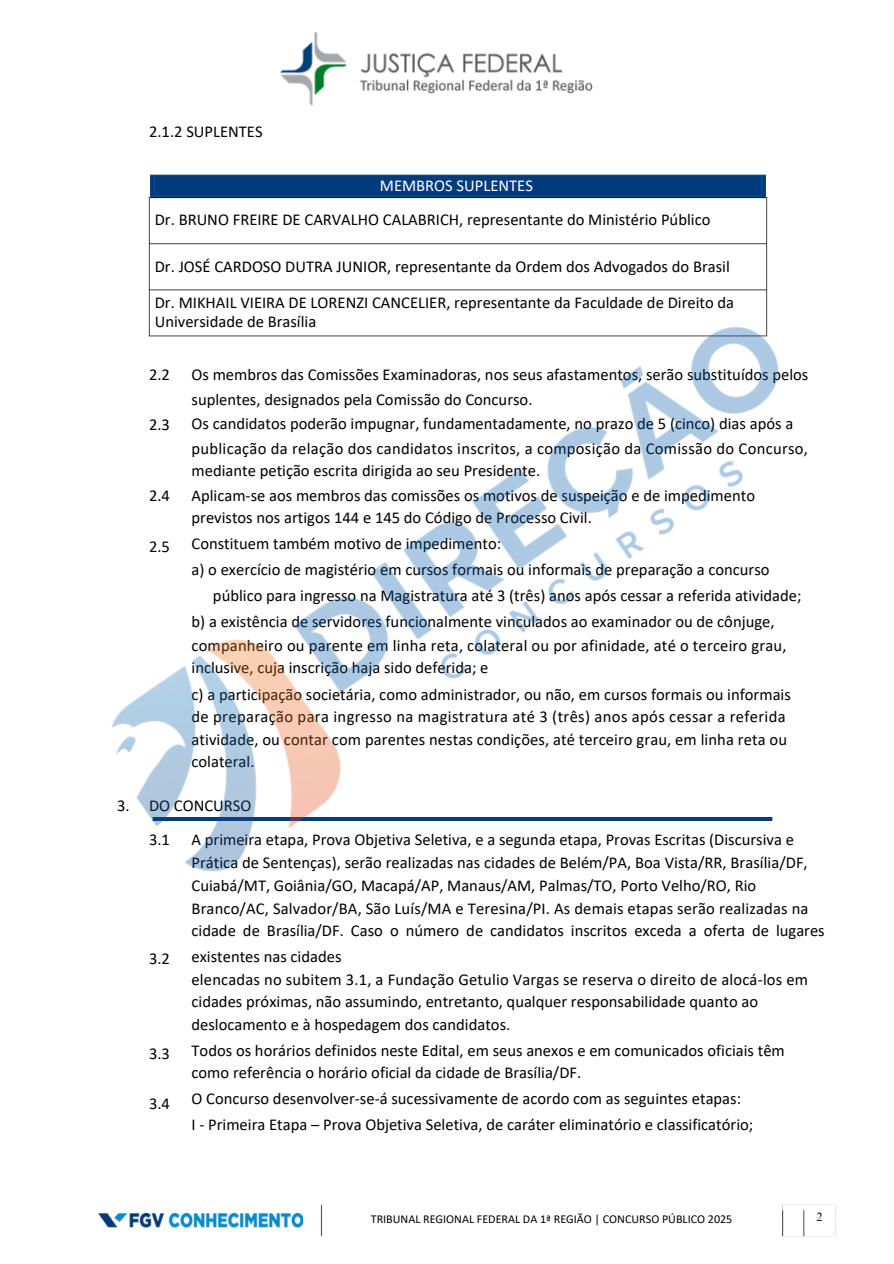
<style>
.page{position:relative;width:894px;height:1264px;background:#fff}
.page>*{position:absolute;margin:0;border:0;box-sizing:border-box;transform-origin:0 0}
.t1{font:16.5px/22.5px "Calibri";color:#000}
.t2{font:16.5px "Calibri";color:#fff}
.t3{font:12px "Calibri";color:#000}
.t4{font:12px "Times NRMT Pro";color:#000}
</style>
<div class="page">
<img style="left:320px;top:1205px;width:3px;height:31px">
<img style="left:782px;top:1204px;width:54px;height:33px">
<img style="left:280px;top:32px;width:313px;height:73px">
<img style="left:98px;top:1213px;width:204px;height:14px">
<img style="left:148px;top:174px;width:620px;height:49px">
<img style="left:111px;top:223px;width:668px;height:649px">
<p class="t1" style="left:117px;top:795px;width:14px">3.</p>
<h1 class="t1" style="left:149px;top:122px;width:115px">2.1.2 SUPLENTES</h1>
<h2 class="t2" style="left:380px;top:178px;width:154px">MEMBROS SUPLENTES</h2>
<h2 class="t1" style="left:155px;top:210px;width:557px">Dr. BRUNO FREIRE DE CARVALHO CALABRICH, representante do Ministério Público</h2>
<p class="t1" style="left:155px;top:249px;width:580px;line-height:36px">Dr. JOSÉ CARDOSO DUTRA JUNIOR, representante da Ordem dos Advogados do Brasil<br>Dr. MIKHAIL VIEIRA DE LORENZI CANCELIER, representante da Faculdade de Direito da</p>
<p class="t1" style="left:155px;top:311px;width:163px">Universidade de Brasília</p>
<h2 class="t1" style="left:149px;top:365px;width:22px">2.2</h2>
<h2 class="t1" style="left:191px;top:364px;width:618px;line-height:24.3px">Os membros das Comissões Examinadoras, nos seus afastamentos, serão substituídos pelos suplentes, designados pela Comissão do Concurso.<br>Os candidatos poderão impugnar, fundamentadamente, no prazo de 5 (cinco) dias após a publicação da relação dos candidatos inscritos, a composição da Comissão do Concurso,</h2>
<h2 class="t1" style="left:191px;top:459px;width:565px;line-height:24.8px">mediante petição escrita dirigida ao seu Presidente.<br>Aplicam-se aos membros das comissões os motivos de suspeição e de impedimento</h2>
<h2 class="t1" style="left:191px;top:506px;width:579px;line-height:25.8px">previstos nos artigos 144 e 145 do Código de Processo Civil.<br>Constituem também motivo de impedimento:<br>a) o exercício de magistério em cursos formais ou informais de preparação a concurso</h2>
<h2 class="t1" style="left:149px;top:414px;width:22px">2.3</h2>
<h2 class="t1" style="left:149px;top:486px;width:22px">2.4</h2>
<h2 class="t1" style="left:149px;top:536px;width:22px">2.5</h2>
<h2 class="t1" style="left:213px;top:586px;width:590px">público para ingresso na Magistratura até 3 (três) anos após cessar a referida atividade;</h2>
<h2 class="t1" style="left:191px;top:611px;width:596px;line-height:23.1px">b) a existência de servidores funcionalmente vinculados ao examinador ou de cônjuge, companheiro ou parente em linha reta, colateral ou por afinidade, até o terceiro grau, inclusive, cuja inscrição haja sido deferida; e</h2>
<h2 class="t1" style="left:191px;top:684px;width:600px">c) a participação societária, como administrador, ou não, em cursos formais ou informais de preparação para ingresso na magistratura até 3 (três) anos após cessar a referida atividade, ou contar com parentes nestas condições, até terceiro grau, em linha reta ou colateral.</h2>
<h2 class="t1" style="left:149px;top:795px;width:104px">DO CONCURSO</h2>
<h1 class="t1" style="left:149px;top:829px;width:22px">3.1</h1>
<p class="t1" style="left:191px;top:829px;width:634px">A primeira etapa, Prova Objetiva Seletiva, e a segunda etapa, Provas Escritas (Discursiva e Prática de Sentenças), serão realizadas nas cidades de Belém/PA, Boa Vista/RR, Brasília/DF, Cuiabá/MT, Goiânia/GO, Macapá/AP, Manaus/AM, Palmas/TO, Porto Velho/RO, Rio Branco/AC, Salvador/BA, São Luís/MA e Teresina/PI. As demais etapas serão realizadas na cidade de Brasília/DF. Caso o número de candidatos inscritos exceda a oferta de lugares</p>
<p class="t1" style="left:191px;top:946px;width:618px">existentes nas cidades<br>elencadas no subitem 3.1, a Fundação Getulio Vargas se reserva o direito de alocá-los em cidades próximas, não assumindo, entretanto, qualquer responsabilidade quanto ao deslocamento e à hospedagem dos candidatos.</p>
<p class="t1" style="left:191px;top:1040px;width:594px">Todos os horários definidos neste Edital, em seus anexos e em comunicados oficiais têm como referência o horário oficial da cidade de Brasília/DF.</p>
<p class="t1" style="left:191px;top:1087px;width:563px;line-height:25.8px">O Concurso desenvolver-se-á sucessivamente de acordo com as seguintes etapas:<br>I - Primeira Etapa – Prova Objetiva Seletiva, de caráter eliminatório e classificatório;</p>
<h2 class="t1" style="left:149px;top:948px;width:22px">3.2</h2>
<h2 class="t1" style="left:149px;top:1043px;width:22px">3.3</h2>
<h2 class="t1" style="left:149px;top:1093px;width:22px">3.4</h2>
<h1 class="t3" style="left:371px;top:1214px;width:363px">TRIBUNAL REGIONAL FEDERAL DA 1ª REGIÃO | CONCURSO PÚBLICO 2025</h1>
<p class="t4" style="left:816px;top:1212px;width:8px">2</p>
</div>
